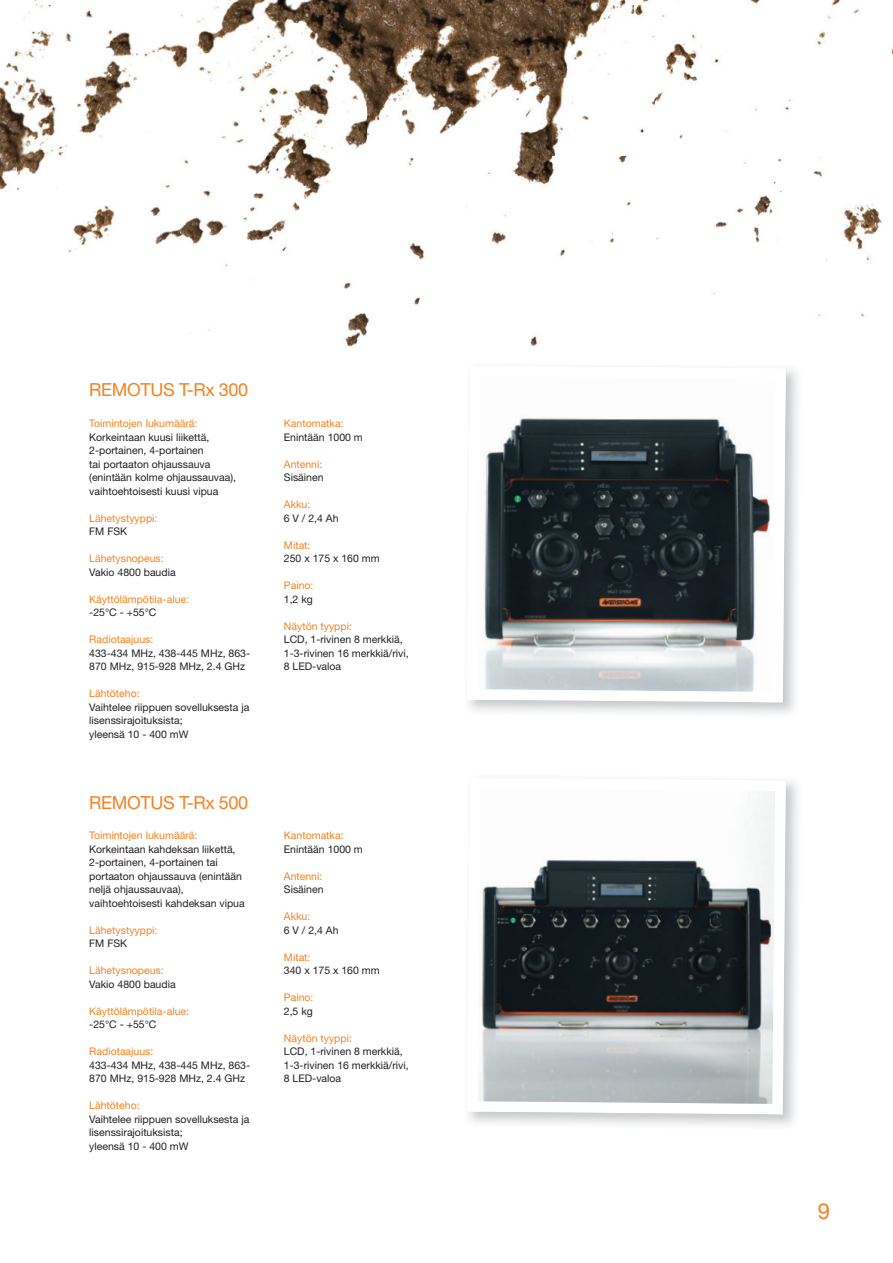
<style>
.page{position:relative;width:893px;height:1263px;background:#fff}
.page>*{position:absolute;margin:0;border:0;box-sizing:border-box;transform-origin:0 0}
.t1{font:22.2px "Helvetica Neue";color:#f58220}
.t2{font:18px "Helvetica Neue";letter-spacing:-.02em;color:#f58220}
.t3{font:10.5px/13.5px "Helvetica Neue";color:#231f20}
.t4{font:10.5px "Helvetica Neue";color:#f58220}
</style>
<div class="page">
<svg style="left:467px;top:366px;width:319px;height:336px"></svg>
<svg style="left:467px;top:778px;width:319px;height:336px"></svg>
<img style="left:0;top:0;width:893px;height:347px">
<h2 class="t2" style="left:89px;top:379px;width:160px">REMOTUS T-Rx 300</h2>
<p class="t4" style="left:89px;top:417px;width:110px">Toimintojen lukumäärä:</p>
<p class="t3" style="left:89px;top:430px;width:148px">Korkeintaan kuusi liikettä,<br>2-portainen, 4-portainen<br>tai portaaton ohjaussauva (enintään kolme ohjaussauvaa), vaihtoehtoisesti kuusi vipua</p>
<p class="t4" style="left:89px;top:512px;width:70px">Lähetystyyppi:</p>
<p class="t3" style="left:89px;top:525px;width:39px">FM FSK</p>
<p class="t4" style="left:89px;top:552px;width:76px">Lähetysnopeus:</p>
<p class="t3" style="left:89px;top:565px;width:88px">Vakio 4800 baudia</p>
<p class="t4" style="left:89px;top:593px;width:101px">Käyttölämpötila-alue:</p>
<p class="t3" style="left:89px;top:606px;width:69px">-25°C - +55°C</p>
<p class="t4" style="left:89px;top:633px;width:66px">Radiotaajuus:</p>
<p class="t3" style="left:89px;top:646px;width:162px">433-434 MHz, 438-445 MHz, 863-<br>870 MHz, 915-928 MHz, 2.4 GHz</p>
<p class="t4" style="left:89px;top:687px;width:52px">Lähtöteho:</p>
<p class="t3" style="left:89px;top:700px;width:162px">Vaihtelee riippuen sovelluksesta ja lisenssirajoituksista;<br>yleensä 10 - 400 mW</p>
<h2 class="t2" style="left:89px;top:791px;width:160px">REMOTUS T-Rx 500</h2>
<p class="t4" style="left:89px;top:829px;width:110px">Toimintojen lukumäärä:</p>
<p class="t3" style="left:89px;top:842px;width:157px">Korkeintaan kahdeksan liikettä,<br>2-portainen, 4-portainen tai portaaton ohjaussauva (enintään neljä ohjaussauvaa), vaihtoehtoisesti kahdeksan vipua</p>
<p class="t4" style="left:89px;top:924px;width:70px">Lähetystyyppi:</p>
<p class="t3" style="left:89px;top:937px;width:39px">FM FSK</p>
<p class="t4" style="left:89px;top:964px;width:76px">Lähetysnopeus:</p>
<p class="t3" style="left:89px;top:977px;width:88px">Vakio 4800 baudia</p>
<p class="t4" style="left:89px;top:1005px;width:101px">Käyttölämpötila-alue:</p>
<p class="t3" style="left:89px;top:1018px;width:69px">-25°C - +55°C</p>
<p class="t4" style="left:89px;top:1045px;width:66px">Radiotaajuus:</p>
<p class="t3" style="left:89px;top:1058px;width:162px">433-434 MHz, 438-445 MHz, 863-<br>870 MHz, 915-928 MHz, 2.4 GHz</p>
<p class="t4" style="left:89px;top:1099px;width:52px">Lähtöteho:</p>
<p class="t3" style="left:89px;top:1112px;width:162px">Vaihtelee riippuen sovelluksesta ja lisenssirajoituksista;<br>yleensä 10 - 400 mW</p>
<p class="t4" style="left:284px;top:417px;width:61px">Kantomatka:</p>
<p class="t3" style="left:284px;top:430px;width:80px">Enintään 1000 m</p>
<p class="t4" style="left:284px;top:458px;width:40px">Antenni:</p>
<p class="t3" style="left:284px;top:471px;width:41px">Sisäinen</p>
<p class="t4" style="left:284px;top:498px;width:28px">Akku:</p>
<p class="t3" style="left:284px;top:511px;width:56px">6 V / 2,4 Ah</p>
<p class="t4" style="left:284px;top:539px;width:28px">Mitat:</p>
<p class="t3" style="left:284px;top:552px;width:97px">250 x 175 x 160 mm</p>
<p class="t4" style="left:284px;top:579px;width:31px">Paino:</p>
<p class="t3" style="left:284px;top:592px;width:30px">1,2 kg</p>
<p class="t4" style="left:284px;top:620px;width:70px">Näytön tyyppi:</p>
<p class="t3" style="left:284px;top:633px;width:126px">LCD, 1-rivinen 8 merkkiä,<br>1-3-rivinen 16 merkkiä/rivi,<br>8 LED-valoa</p>
<p class="t4" style="left:284px;top:829px;width:61px">Kantomatka:</p>
<p class="t3" style="left:284px;top:842px;width:80px">Enintään 1000 m</p>
<p class="t4" style="left:284px;top:870px;width:40px">Antenni:</p>
<p class="t3" style="left:284px;top:883px;width:41px">Sisäinen</p>
<p class="t4" style="left:284px;top:910px;width:28px">Akku:</p>
<p class="t3" style="left:284px;top:923px;width:56px">6 V / 2,4 Ah</p>
<p class="t4" style="left:284px;top:951px;width:28px">Mitat:</p>
<p class="t3" style="left:284px;top:964px;width:97px">340 x 175 x 160 mm</p>
<p class="t4" style="left:284px;top:991px;width:31px">Paino:</p>
<p class="t3" style="left:284px;top:1004px;width:30px">2,5 kg</p>
<p class="t4" style="left:284px;top:1032px;width:70px">Näytön tyyppi:</p>
<p class="t3" style="left:284px;top:1045px;width:126px">LCD, 1-rivinen 8 merkkiä,<br>1-3-rivinen 16 merkkiä/rivi,<br>8 LED-valoa</p>
<h1 class="t1" style="left:818px;top:1198px;width:14px">9</h1>
</div>
